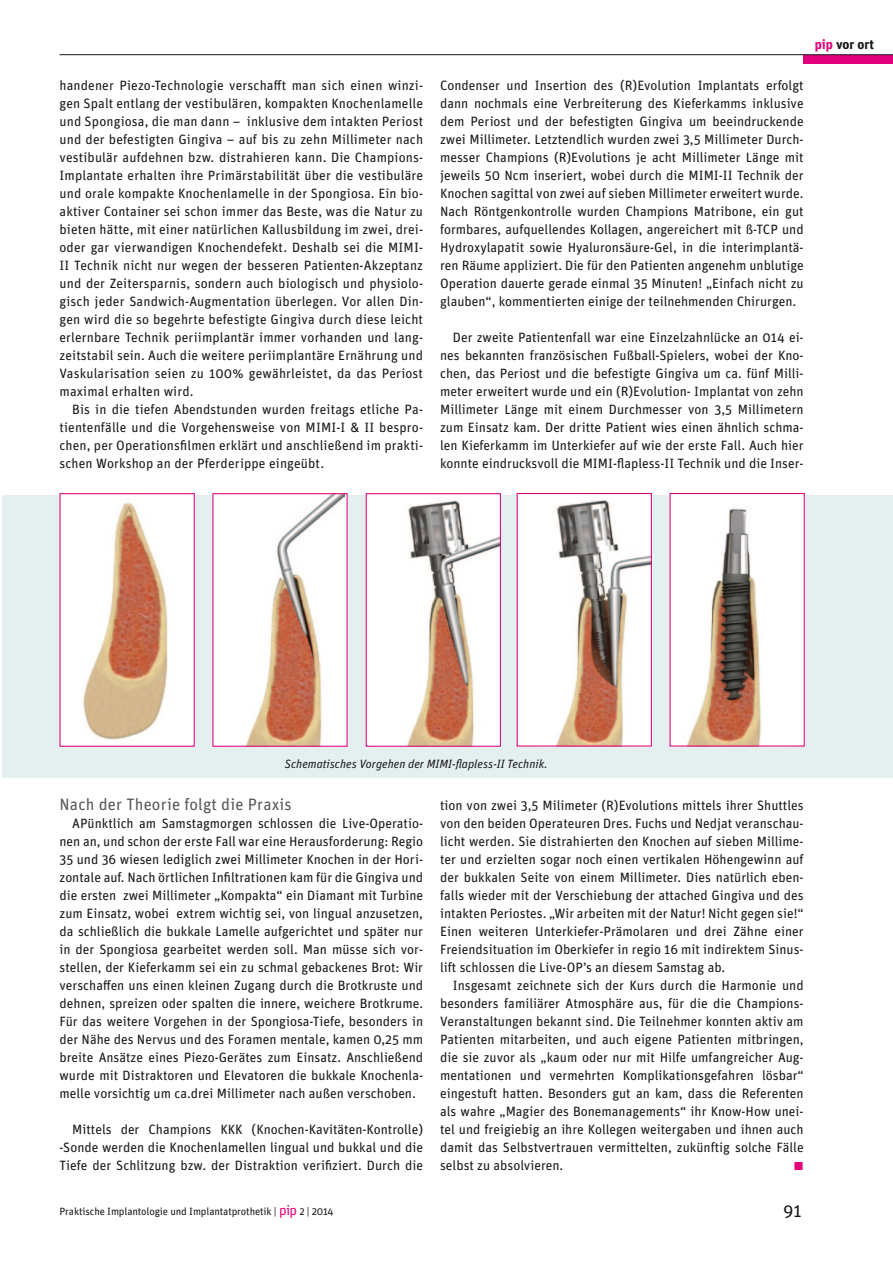
<style>
.page{position:relative;width:893px;height:1263px;background:#fff}
.page>*{position:absolute;margin:0;border:0;box-sizing:border-box;transform-origin:0 0}
.t1{font:18px "Unit OT";color:#1a171c}
.t2{font:16.5px "Unit OT";letter-spacing:.01em;color:#58585a}
.Text{font:13.5px/18px "Unit OT";color:#1a171c;text-align:justify}
.t3{font:700 13.5px "Unit OT";color:#1a171c}
.Text-2{font:13.5px "European Pi Three";color:#e2007a}
.BUs{font:italic 12px "Unit OT";color:#1a171c}
.t4{font:10.5px "Unit OT";letter-spacing:-.01em;color:#1a171c}
.s1{color:#e2007a}
.s2{font-size:14.1px;color:#e2007a}
</style>
<div class="page">
<div style="left:804px;top:55px;width:89px;height:8px;background:#e2007a"></div>
<hr style="left:60px;top:54px;width:833px;height:1px;background:#1a171c">
<div style="left:2px;top:495px;width:891px;height:283px;background:#e4f0ef"></div>
<div style="left:60px;top:494px;width:134px;height:252px;background:#fff"></div>
<img style="left:83px;top:502px;width:85px;height:238px">
<div style="left:213px;top:494px;width:134px;height:252px;background:#fff"></div>
<img style="left:246px;top:495px;width:98px;height:250px">
<div style="left:366px;top:494px;width:134px;height:252px;background:#fff"></div>
<img style="left:407px;top:500px;width:92px;height:245px">
<div style="left:366px;top:493px;width:135px;height:254px;border:1px solid #e2007a"></div>
<div style="left:517px;top:493px;width:134px;height:253px;background:#fff"></div>
<img style="left:556px;top:499px;width:94px;height:245px">
<div style="left:517px;top:493px;width:135px;height:253px;border:1px solid #e2007a"></div>
<div style="left:670px;top:493px;width:134px;height:253px;background:#fff"></div>
<img style="left:687px;top:508px;width:75px;height:236px">
<p class="Text" style="left:60px;top:76px;width:365px">handener Piezo-Technologie verschafft man sich einen winzi&shy;gen Spalt entlang der vestibulären, kompakten Knochenlamelle und Spongiosa, die man dann – inklusive dem intakten Periost und der befestigten Gingiva – auf bis zu zehn Millimeter nach vestibulär aufdehnen bzw. distrahieren kann. Die Champions-Implantate erhalten ihre Primärstabilität über die vestibuläre und orale kompakte Knochenlamelle in der Spongiosa. Ein bio&shy;aktiver Container sei schon immer das Beste, was die Natur zu bieten hätte, mit einer natürlichen Kallusbildung im zwei, drei&shy;oder gar vierwandigen Knochendefekt. Deshalb sei die MIMI-II Technik nicht nur wegen der besseren Patienten-Akzeptanz und der Zeitersparnis, sondern auch biologisch und physiolo&shy;gisch jeder Sandwich-Augmentation überlegen. Vor allen Din&shy;gen wird die so begehrte befestigte Gingiva durch diese leicht erlernbare Technik periimplantär immer vorhanden und lang&shy;zeitstabil sein. Auch die weitere periimplantäre Ernährung und Vaskularisation seien zu 100% gewährleistet, da das Periost maximal erhalten wird.</p>
<p class="Text" style="left:60px;top:400px;width:365px;text-indent:13px">Bis in die tiefen Abendstunden wurden freitags etliche Pa&shy;tientenfälle und die Vorgehensweise von MIMI-I &amp; II bespro&shy;chen, per Operationsfilmen erklärt und anschließend im prakti&shy;schen Workshop an der Pferderippe eingeübt.</p>
<p class="Text" style="left:440px;top:76px;width:365px">Condenser und Insertion des (R)Evolution Implantats erfolgt dann nochmals eine Verbreiterung des Kieferkamms inklusive dem Periost und der befestigten Gingiva um beeindruckende zwei Millimeter. Letztendlich wurden zwei 3,5 Millimeter Durch&shy;messer Champions (R)Evolutions je acht Millimeter Länge mit jeweils 50 Ncm inseriert, wobei durch die MIMI-II Technik der Knochen sagittal von zwei auf sieben Millimeter erweitert wurde.<br>Nach Röntgenkontrolle wurden Champions Matribone, ein gut formbares, aufquellendes Kollagen, angereichert mit ß-TCP und Hydroxylapatit sowie Hyaluronsäure-Gel, in die interimplantä&shy;ren Räume appliziert. Die für den Patienten angenehm unblutige Operation dauerte gerade einmal 35 Minuten! „Einfach nicht zu glauben“, kommentierten einige der teilnehmenden Chirurgen.</p>
<p class="Text" style="left:440px;top:328px;width:365px;text-indent:13px">Der zweite Patientenfall war eine Einzelzahnlücke an 014 ei&shy;nes bekannten französischen Fußball-Spielers, wobei der Kno&shy;chen, das Periost und die befestigte Gingiva um ca. fünf Milli&shy;meter erweitert wurde und ein (R)Evolution- Implantat von zehn Millimeter Länge mit einem Durchmesser von 3,5 Millimetern zum Einsatz kam. Der dritte Patient wies einen ähnlich schma&shy;len Kieferkamm im Unterkiefer auf wie der erste Fall. Auch hier konnte eindrucksvoll die MIMI-flapless-II Technik und die Inser-</p>
<p class="t3" style="left:815px;top:36px;width:61px"><span class="s1">pip</span> vor ort</p>
<p class="BUs" style="left:285px;top:756px;width:264px">Schematisches Vorgehen der MIMI-flapless-II Technik.</p>
<p class="t2" style="left:60px;top:795px;width:234px">Nach der Theorie folgt die Praxis</p>
<p class="Text" style="left:60px;top:814px;width:365px;text-indent:13px">APünktlich am Samstagmorgen schlossen die Live-Operatio&shy;nen an, und schon der erste Fall war eine Herausforderung: Regio 35 und 36 wiesen lediglich zwei Millimeter Knochen in der Hori&shy;zontale auf. Nach örtlichen Infiltrationen kam für die Gingiva und die ersten zwei Millimeter „Kompakta“ ein Diamant mit Turbine zum Einsatz, wobei extrem wichtig sei, von lingual anzusetzen, da schließlich die bukkale Lamelle aufgerichtet und später nur in der Spongiosa gearbeitet werden soll. Man müsse sich vor&shy;stellen, der Kieferkamm sei ein zu schmal gebackenes Brot: Wir verschaffen uns einen kleinen Zugang durch die Brotkruste und dehnen, spreizen oder spalten die innere, weichere Brotkrume.<br>Für das weitere Vorgehen in der Spongiosa-Tiefe, besonders in der Nähe des Nervus und des Foramen mentale, kamen 0,25 mm breite Ansätze eines Piezo-Gerätes zum Einsatz. Anschließend wurde mit Distraktoren und Elevatoren die bukkale Knochenla&shy;melle vorsichtig um ca.drei Millimeter nach außen verschoben.</p>
<p class="Text" style="left:60px;top:1120px;width:365px;text-indent:13px">Mittels der Champions KKK (Knochen-Kavitäten-Kontrolle) -Sonde werden die Knochenlamellen lingual und bukkal und die Tiefe der Schlitzung bzw. der Distraktion verifiziert. Durch die</p>
<p class="Text" style="left:440px;top:796px;width:365px">tion von zwei 3,5 Milimeter (R)Evolutions mittels ihrer Shuttles von den beiden Operateuren Dres. Fuchs und Nedjat veranschau&shy;licht werden. Sie distrahierten den Knochen auf sieben Millime&shy;ter und erzielten sogar noch einen vertikalen Höhengewinn auf der bukkalen Seite von einem Millimeter. Dies natürlich eben&shy;falls wieder mit der Verschiebung der attached Gingiva und des intakten Periostes. „Wir arbeiten mit der Natur! Nicht gegen sie!“ Einen weiteren Unterkiefer-Prämolaren und drei Zähne einer Freiendsituation im Oberkiefer in regio 16 mit indirektem Sinus&shy;lift schlossen die Live-OP’s an diesem Samstag ab.</p>
<p class="Text" style="left:440px;top:976px;width:365px;text-indent:13px">Insgesamt zeichnete sich der Kurs durch die Harmonie und besonders familiärer Atmosphäre aus, für die die Champions-Veranstaltungen bekannt sind. Die Teilnehmer konnten aktiv am Patienten mitarbeiten, und auch eigene Patienten mitbringen, die sie zuvor als „kaum oder nur mit Hilfe umfangreicher Aug&shy;mentationen und vermehrten Komplikationsgefahren lösbar“ eingestuft hatten. Besonders gut an kam, dass die Referenten als wahre „Magier des Bonemanagements“ ihr Know-How unei&shy;tel und freigiebig an ihre Kollegen weitergaben und ihnen auch damit das Selbstvertrauen vermittelten, zukünftig solche Fälle selbst zu absolvieren.</p>
<p class="Text-2" style="left:794px;top:1157px;width:10px">K</p>
<p class="t4" style="left:60px;top:1205px;width:276px">Praktische Implantologie und Implantatprothetik | <span class="s2">pip</span> 2 | 2014</p>
<p class="t1" style="left:783px;top:1200px;width:20px">91</p>
</div>
